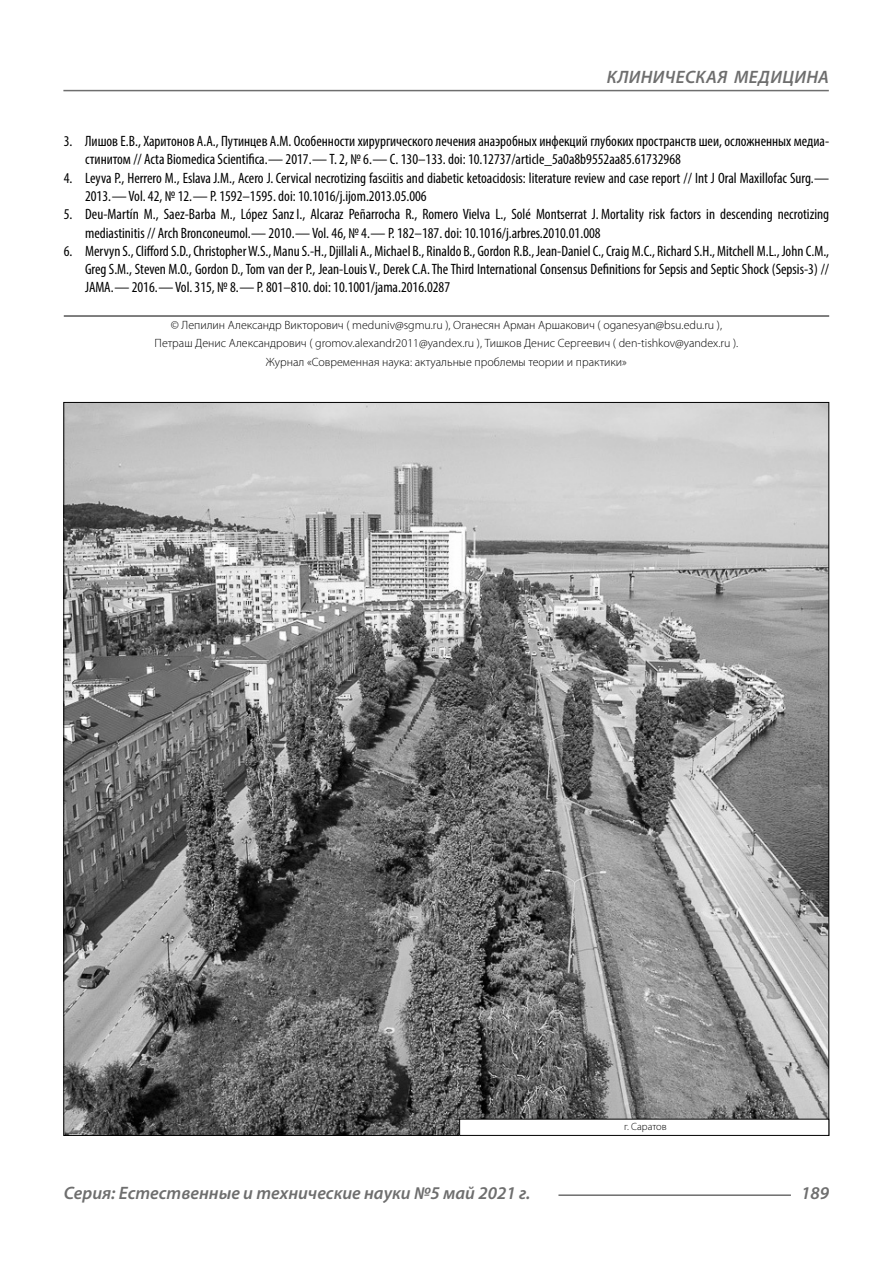
<style>
.page{position:relative;width:893px;height:1263px;background:#fff}
.page>*{position:absolute;margin:0;border:0;box-sizing:border-box;transform-origin:0 0}
.t1{font:italic 600 18px "Myriad Pro";color:#6e6e6e}
.t2{font:condensed 15px/18.3px "Myriad Pro";color:#000}
.Copy{font:300 12px/18.3px "Myriad Pro";color:#000;text-align:center}
.Author-doc{font:300 10.5px "Myriad Pro";color:#000}
</style>
<div class="page">
<hr style="left:64px;top:316px;width:765px;height:1px;background:#000">
<img style="left:65px;top:404px;width:762px;height:730px">
<div style="left:460px;top:1119px;width:369px;height:16px;background:#fff"></div>
<div style="left:459px;top:1119px;width:370px;height:17px;border:1px solid #000"></div>
<hr style="left:558px;top:1194px;width:233px;height:2px;background:#6e6e6e">
<hr style="left:63px;top:90px;width:766px;height:1px;background:#6e6e6e">
<p class="t1" style="left:607px;top:66px;width:23px">Клиническая</p>
<p class="t1" style="left:734px;top:66px;width:13px">меди</p>
<p class="t1" style="left:782px;top:66px;width:25px">цина</p>
<p class="t2" style="left:85px;top:132px;width:746px;text-indent:-21px">3. Лишов Е.В., Харитонов А.А., Путинцев А.М. Особенности хирургического лечения анаэробных инфекций глубоких пространств шеи, осложненных медиа&shy;стинитом // Acta Biomedica Scientifica.— 2017.— Т. 2, № 6.— С. 130–133. doi: 10.12737/article_5a0a8b9552aa85.61732968</p>
<p class="t2" style="left:85px;top:168px;width:746px;text-indent:-21px">4. Leyva P., Herrero M., Eslava J.M., Acero J. Cervical necrotizing fasciitis and diabetic ketoacidosis: literature review and case report // Int J Oral Maxillofac Surg.—<br>2013.— Vol. 42, № 12.— P. 1592–1595. doi: 10.1016/j.ijom.2013.05.006</p>
<p class="t2" style="left:85px;top:205px;width:746px;text-indent:-21px">5. Deu-Martín M., Saez-Barba M., López Sanz I., Alcaraz Peñarrocha R., Romero Vielva L., Solé Montserrat J. Mortality risk factors in descending necrotizing mediastinitis // Arch Bronconeumol.— 2010.— Vol. 46, № 4.— P. 182–187. doi: 10.1016/j.arbres.2010.01.008</p>
<p class="t2" style="left:85px;top:242px;width:746px;text-align:justify;text-indent:-21px">6. Mervyn S., Clifford S.D., ChristopherW.S., Manu S.-H., Djillali A., Michael B., Rinaldo B., Gordon R.B., Jean-Daniel C., Craig M.C., Richard S.H., Mitchell M.L., John C.M., Greg S.M., Steven M.O., Gordon D., Tom van der P., Jean-Louis V., Derek C.A.The Third International Consensus Definitions for Sepsis and Septic Shock (Sepsis‑3) // JAMA.— 2016.— Vol. 315, № 8.— Р. 801–810. doi: 10.1001/jama.2016.0287</p>
<p class="Copy" style="left:155px;top:316px;width:585px">© Лепилин Александр Викторович ( meduniv@sgmu.ru ), Оганесян Арман Аршакович ( oganesyan@bsu.edu.ru ),<br>Петраш Денис Александрович ( gromov.alexandr2011@yandex.ru ), Тишков Денис Сергеевич ( den-tishkov@yandex.ru ).<br>Журнал «Современная наука: актуальные проблемы теории и практики»</p>
<p class="Author-doc" style="left:624px;top:1120px;width:44px">г. Саратов</p>
<p class="t1" style="left:64px;top:1182px;width:468px">Серия: Естественные и технические науки №5 май 2021 г.</p>
<p class="t1" style="left:801px;top:1182px;width:30px">189</p>
</div>
